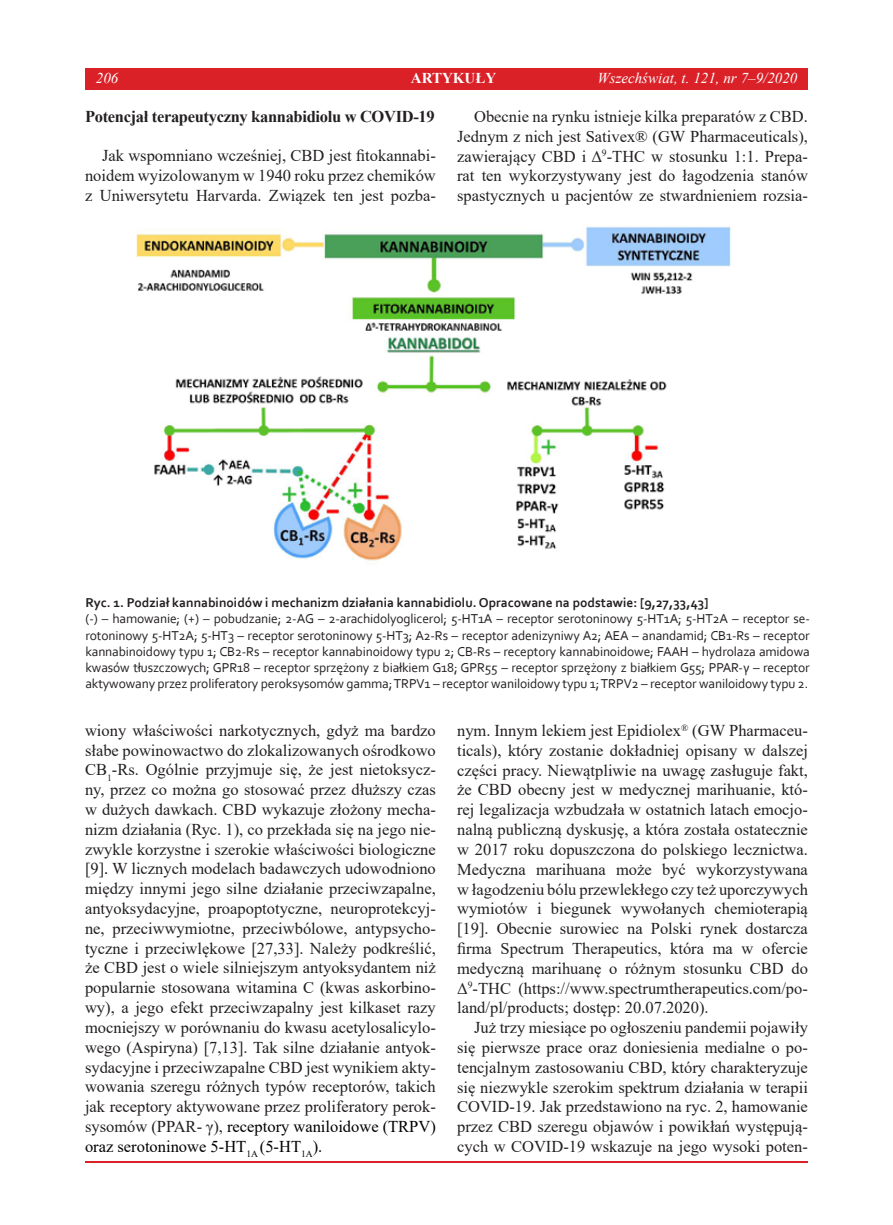
<style>
.page{position:relative;width:893px;height:1225px;background:#fff}
.page>*{position:absolute;margin:0;border:0;box-sizing:border-box;transform-origin:0 0}
.t1{font:16.5px/19.8px "Times New Roman";color:#231f20;text-align:justify}
.t2{font:700 16.5px "Times New Roman";letter-spacing:-.02em;color:#231f20}
.t3{font:italic 15px "Times New Roman";color:#fff}
.t4{font:700 15px "Times New Roman";color:#fff}
.t5{font:13.5px/16.2px "Corbel";letter-spacing:-.01em;color:#231f20;text-align:justify}
.t6{font:700 13.5px "Corbel";color:#231f20}
.s1{font-style:normal}
.s2{color:#000}
</style>
<div class="page">
<hr style="left:85px;top:1161px;width:723px;height:1px;background:#da2128">
<img style="left:136px;top:225px;width:595px;height:336px">
<div style="left:85px;top:68px;width:723px;height:21px;background:#da2128"></div>
<p class="t3" style="left:96px;top:68px;width:24px">206</p>
<p class="t4" style="left:411px;top:67px;width:87px">ARTYKUŁY</p>
<p class="t3" style="left:597px;top:68px;width:201px">Wszechświat, t. 121, nr 7<span class="s1">–</span>9/2020</p>
<p class="t2" style="left:85px;top:104px;width:351px">Potencjał terapeutyczny kannabidiolu w COVID-19</p>
<p class="t1" style="left:85px;top:145px;width:352px;text-indent:17px">Jak wspomniano wcześniej, CBD jest fitokannabi&shy;noidem wyizolowanym w 1940 roku przez chemików z Uniwersytetu Harvarda. Związek ten jest pozba-</p>
<p class="t1" style="left:457px;top:106px;width:352px;text-indent:17px">Obecnie na rynku istnieje kilka preparatów z CBD.<br>Jednym z nich jest Sativex® (GW Pharmaceuticals), zawierający CBD i Δ<sup>9</sup>-THC w stosunku 1:1. Prepa&shy;rat ten wykorzystywany jest do łagodzenia stanów spastycznych u pacjentów ze stwardnieniem rozsia-</p>
<p class="t6" style="left:85px;top:594px;width:625px">Ryc. 1. Podział kannabinoidów i mechanizm działania kannabidiolu. Opracowane na podstawie: [9,27,33,43]</p>
<p class="t5" style="left:85px;top:610px;width:726px">(-) – hamowanie; (+) – pobudzanie; 2-AG – 2-arachidolyoglicerol; 5-HT1A – receptor serotoninowy 5-HT1A; 5-HT2A – receptor se&shy;rotoninowy 5-HT2A; 5-HT3 – receptor serotoninowy 5-HT3; A2-Rs – receptor adenizyniwy A2; AEA – anandamid; CB1-Rs – receptor kannabinoidowy typu 1; CB2-Rs – receptor kannabinoidowy typu 2; CB-Rs – receptory kannabinoidowe; FAAH – hydrolaza amidowa kwasów tłuszczowych; GPR18 – receptor sprzężony z białkiem G18; GPR55 – receptor sprzężony z białkiem G55; PPAR-γ – receptor aktywowany przez proliferatory peroksysomów gamma; TRPV1 – receptor waniloidowy typu 1; TRPV2 – receptor waniloidowy typu 2.</p>
<p class="t1" style="left:85px;top:720px;width:352px">wiony właściwości narkotycznych, gdyż ma bardzo słabe powinowactwo do zlokalizowanych ośrodkowo CB<sub>1</sub>-Rs. Ogólnie przyjmuje się, że jest nietoksycz&shy;ny, przez co można go stosować przez dłuższy czas w dużych dawkach. CBD wykazuje złożony mecha&shy;nizm działania (Ryc. 1), co przekłada się na jego nie&shy;zwykle korzystne i szerokie właściwości biologiczne [9]<span class="s2">.</span> W licznych modelach badawczych udowodniono między innymi jego silne działanie przeciwzapalne, antyoksydacyjne, proapoptotyczne, neuroprotekcyj&shy;ne, przeciwwymiotne, przeciwbólowe, antypsycho&shy;tyczne i przeciwlękowe [27,33]. Należy podkreślić, że CBD jest o wiele silniejszym antyoksydantem niż popularnie stosowana witamina C (kwas askorbino&shy;wy), a jego efekt przeciwzapalny jest kilkaset razy mocniejszy w porównaniu do kwasu acetylosalicylo&shy;wego (Aspiryna) [7,13]. Tak silne działanie antyok&shy;sydacyjne i przeciwzapalne CBD jest wynikiem akty&shy;wowania szeregu różnych typów receptorów, takich jak receptory aktywowane przez proliferatory perok&shy;sysomów (PPAR- γ), <span class="s2">receptory waniloidowe (TRPV) oraz serotoninowe 5-HT</span><sub>1A</sub> <span class="s2">(5-HT</span><sub>1A</sub><span class="s2">).</span></p>
<p class="t1" style="left:457px;top:720px;width:352px">nym. Innym lekiem jest Epidiolex<sup>®</sup> (GW Pharmaceu&shy;ticals), który zostanie dokładniej opisany w dalszej części pracy. Niewątpliwie na uwagę zasługuje fakt, że CBD obecny jest w medycznej marihuanie, któ&shy;rej legalizacja wzbudzała w ostatnich latach emocjo&shy;nalną publiczną dyskusję, a która została ostatecznie w 2017 roku dopuszczona do polskiego lecznictwa.<br>Medyczna marihuana może być wykorzystywana w łagodzeniu bólu przewlekłego czy też uporczywych wymiotów i biegunek wywołanych chemioterapią [19]. Obecnie surowiec na Polski rynek dostarcza firma Spectrum Therapeutics, która ma w ofercie medyczną marihuanę o różnym stosunku CBD do Δ<sup>9</sup>-THC (https://www.spectrumtherapeutics.com/po&shy;land/pl/products; dostęp: 20.07.2020).</p>
<p class="t1" style="left:457px;top:1017px;width:352px;text-indent:17px">Już trzy miesiące po ogłoszeniu pandemii pojawiły się pierwsze prace oraz doniesienia medialne o po&shy;tencjalnym zastosowaniu CBD, który charakteryzuje się niezwykle szerokim spektrum działania w terapii COVID-19. Jak przedstawiono na ryc. 2, hamowanie przez CBD szeregu objawów i powikłań występują&shy;cych w COVID-19 wskazuje na jego wysoki poten-</p>
</div>
